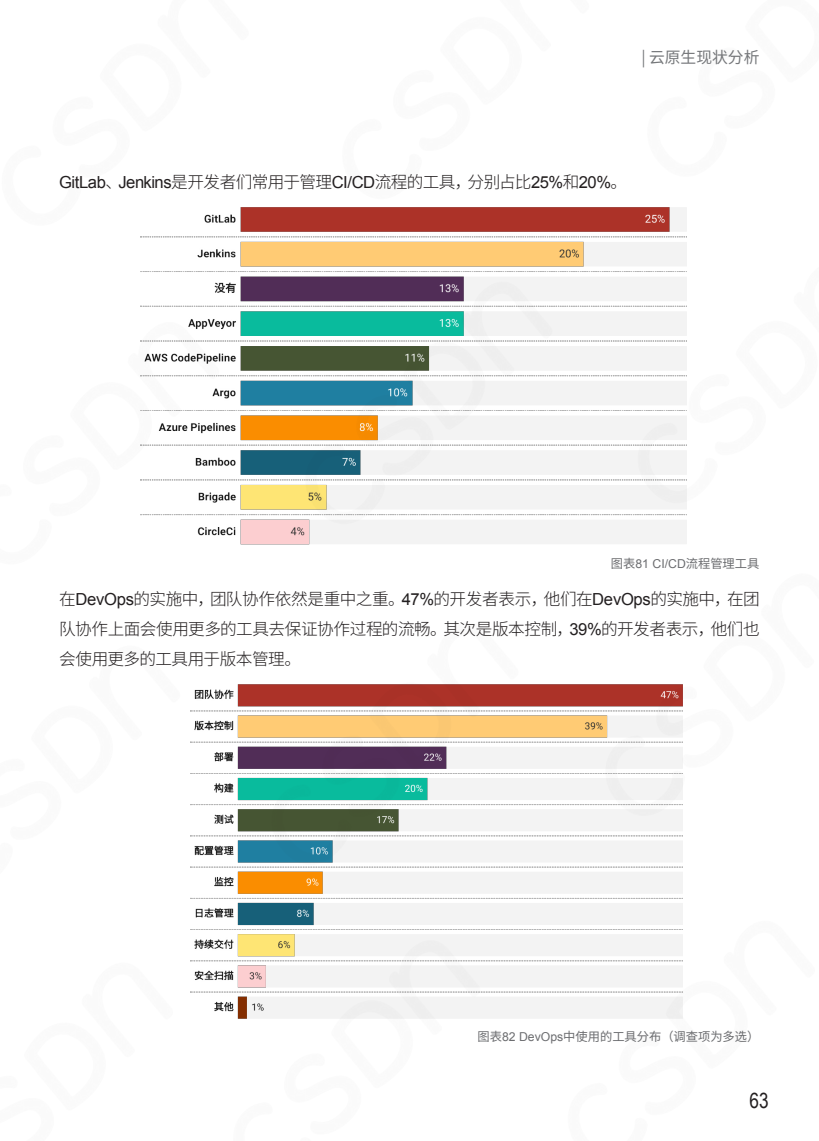
<style>
.page{position:relative;width:819px;height:1141px;background:#fff}
.page>*{position:absolute;margin:0;border:0;box-sizing:border-box;transform-origin:0 0}
.t1{font:21px "Arial Narrow";color:#231f20}
.正文{font:300 16.62px/29.8px "Source Han Sans CN";letter-spacing:-.025em;color:#231f20;text-align:justify}
.正文-2{font:16.62px "Arial";letter-spacing:-.03em;color:#231f20}
.t2{font:15.75px "Source Han Sans CN";color:#76787b}
.图注{font:12.25px "Source Han Sans CN";color:#6c6d70}
.s1{font-family:"Source Han Sans CN";font-weight:300}
.s2{font-family:"Arial"}
.s3{font-family:"Arial";font-weight:400}
</style>
<div class="page">
<img style="left:140px;top:207px;width:547px;height:812px">
<p class="t2" style="left:641px;top:49px;width:120px">| 云原生现状分析</p>
<p class="正文-2" style="left:59px;top:172px;width:569px">GitLab<span class="s1">、</span>Jenkins<span class="s1">是开发者们常用于管理</span>CI/CD<span class="s1">流程的工具，分别占比</span>25%<span class="s1">和</span>20%<span class="s1">。</span></p>
<p class="图注" style="left:611px;top:556px;width:150px">图表<span class="s2">81 CI/CD</span>流程管理工具</p>
<p class="正文" style="left:59px;top:585px;width:702px">在<span class="s3">DevOps</span>的实施中，团队协作依然是重中之重。<span class="s3">47%</span>的开发者表示，他们在<span class="s3">DevOps</span>的实施中，在团队协作上面会使用更多的工具去保证协作过程的流畅。其次是版本控制，<span class="s3">39%</span>的开发者表示，他们也会使用更多的工具用于版本管理。</p>
<p class="图注" style="left:477px;top:1029px;width:283px">图表<span class="s2">82 DevOps</span>中使用的工具分布（调查项为多选）</p>
<p class="t1" style="left:749px;top:1085px;width:21px">63</p>
</div>
